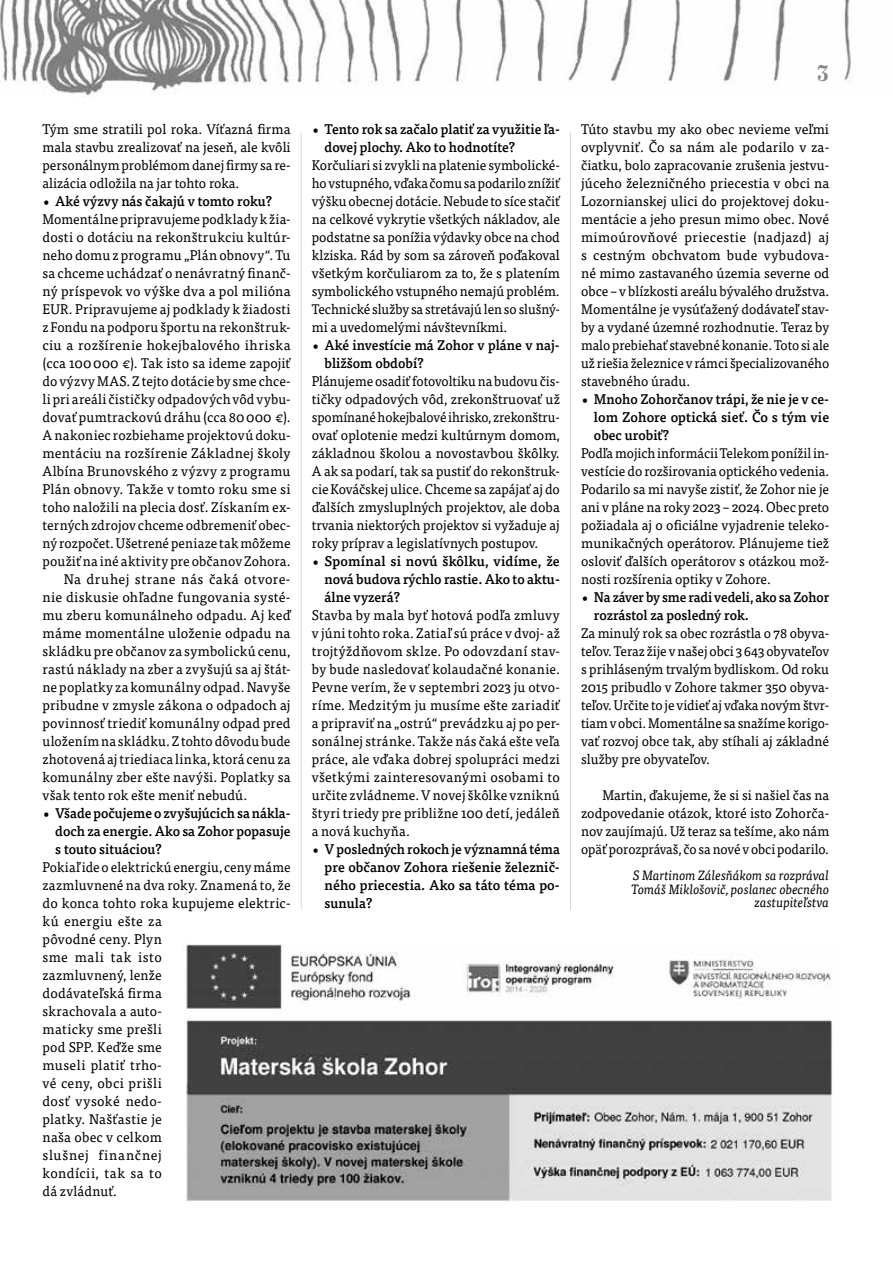
<style>
.page{position:relative;width:893px;height:1263px;background:#fff}
.page>*{position:absolute;margin:0;border:0;box-sizing:border-box;transform-origin:0 0}
.t1{font:700 semi-condensed 24px "Isabel";color:#878787}
.t2{font:13.95px/18px "Tisa Pro";letter-spacing:.01em;color:#000;text-align:justify;scale:.95 1}
.t3{font:13.95px/18px "Tisa Pro";letter-spacing:.01em;color:#000;text-align:justify;scale:.96 1}
.t4{font:13.95px/18px "Tisa Pro";letter-spacing:.01em;color:#000;text-align:justify}
.t5{font:13.95px/18px "Tisa Pro";letter-spacing:.01em;color:#000;scale:.93 1}
.t6{font:500 13.95px/18px "Tisa Pro";color:#000;text-align:justify;scale:.95 1}
.t7{font:13.95px/18px "Tisa Pro";letter-spacing:.01em;color:#000;text-align:justify;scale:.94 1}
.t8{font:13.95px "Tisa Pro";letter-spacing:.04em;color:#000}
.t9{font:italic 13.5px/13.5px "Tisa Pro";color:#000;text-align:right;scale:.94 1}
</style>
<div class="page">
<img style="left:0;top:0;width:853px;height:98px">
<hr style="left:301px;top:132px;width:1px;height:778px;background:#dadada">
<hr style="left:570px;top:132px;width:1px;height:778px;background:#dadada">
<img style="left:186px;top:944px;width:646px;height:258px">
<p class="t4" style="left:43px;top:119px;width:250px">Tým sme stratili pol roka. Víťazná firma mala stavbu zrealizovať na jeseň, ale kvôli personálnym problémom danej firmy sa re&shy;alizácia odložila na jar tohto roka.</p>
<p class="t6" style="left:43px;top:191px;width:243px">• Aké výzvy nás čakajú v tomto roku?</p>
<p class="t7" style="left:43px;top:209px;width:265px">Momentálne pripravujeme podklady k žia-</p>
<p class="t4" style="left:43px;top:227px;width:250px">dosti o dotáciu na rekonštrukciu kultúr-</p>
<p class="t3" style="left:43px;top:245px;width:260px">neho domu z programu „Plán obnovy“. Tu</p>
<p class="t3" style="left:43px;top:263px;width:260px">sa chceme uchádzať o nenávratný finanč-</p>
<p class="t4" style="left:43px;top:281px;width:250px">ný príspevok vo výške dva a pol milióna</p>
<p class="t3" style="left:43px;top:299px;width:260px">EUR. Pripravujeme aj podklady k žiadosti</p>
<p class="t2" style="left:43px;top:317px;width:263px">z Fondu na podporu športu na rekonštruk-</p>
<p class="t4" style="left:43px;top:335px;width:250px">ciu a rozšírenie hokejbalového ihriska</p>
<p class="t3" style="left:43px;top:353px;width:260px">(cca 100000 €). Tak isto sa ideme zapojiť</p>
<p class="t2" style="left:43px;top:371px;width:263px">do výzvy MAS. Z tejto dotácie by sme chce-</p>
<p class="t2" style="left:43px;top:389px;width:263px">li pri areáli čističky odpadových vôd vybu-</p>
<p class="t3" style="left:43px;top:407px;width:260px">dovať pumtrackovú dráhu (cca 80000 €).</p>
<p class="t3" style="left:43px;top:425px;width:260px">A nakoniec rozbiehame projektovú doku-</p>
<p class="t4" style="left:43px;top:443px;width:250px">mentáciu na rozšírenie Základnej školy</p>
<p class="t3" style="left:43px;top:461px;width:260px">Albína Brunovského z výzvy z programu</p>
<p class="t4" style="left:43px;top:479px;width:249px">Plán obnovy. Takže v tomto roku sme si</p>
<p class="t3" style="left:43px;top:497px;width:260px">toho naložili na plecia dosť. Získaním ex-</p>
<p class="t2" style="left:43px;top:515px;width:263px">terných zdrojov chceme odbremeniť obec-</p>
<p class="t7" style="left:43px;top:533px;width:265px">ný rozpočet. Ušetrené peniaze tak môžeme</p>
<p class="t2" style="left:43px;top:551px;width:263px">použiť na iné aktivity pre občanov Zohora.</p>
<p class="t8" style="left:64px;top:569px;width:228px">Na druhej strane nás čaká otvore-</p>
<p class="t4" style="left:43px;top:587px;width:250px">nie diskusie ohľadne fungovania systé-</p>
<p class="t4" style="left:43px;top:605px;width:250px">mu zberu komunálneho odpadu. Aj keď</p>
<p class="t4" style="left:43px;top:623px;width:250px">máme momentálne uloženie odpadu na</p>
<p class="t3" style="left:43px;top:641px;width:260px">skládku pre občanov za symbolickú cenu,</p>
<p class="t3" style="left:43px;top:659px;width:260px">rastú náklady na zber a zvyšujú sa aj štát-</p>
<p class="t3" style="left:43px;top:677px;width:260px">ne poplatky za komunálny odpad. Navyše</p>
<p class="t3" style="left:43px;top:695px;width:260px">pribudne v zmysle zákona o odpadoch aj</p>
<p class="t3" style="left:43px;top:713px;width:260px">povinnosť triediť komunálny odpad pred</p>
<p class="t7" style="left:43px;top:731px;width:265px">uložením na skládku. Z tohto dôvodu bude</p>
<p class="t2" style="left:43px;top:749px;width:263px">zhotovená aj triediaca linka, ktorá cenu za</p>
<p class="t3" style="left:43px;top:767px;width:260px">komunálny zber ešte navýši. Poplatky sa</p>
<p class="t3" style="left:43px;top:785px;width:215px">však tento rok ešte meniť nebudú.</p>
<p class="t6" style="left:55px;top:803px;width:249px;text-indent:-13px">• Všade počujeme o zvyšujúcich sa nákla&shy;doch za energie. Ako sa Zohor popasuje s touto situáciou?</p>
<p class="t5" style="left:43px;top:857px;width:268px">Pokiaľ ide o elektrickú energiu, ceny máme zazmluvnené na dva roky. Znamená to, že do konca tohto roka kupujeme elektric&shy;kú energiu ešte za<br>pôvodné ceny. Plyn<br>sme mali tak isto<br>zazmluvnený, lenže<br>dodávateľská firma<br>skrachovala a auto-<br>maticky sme prešli<br>pod SPP. Keďže sme<br>museli platiť trho-<br>vé ceny, obci prišli<br>dosť vysoké nedo-<br>platky. Našťastie je<br>naša obec v celkom<br>slušnej finančnej<br>kondícii, tak sa to<br>dá zvládnuť.</p>
<p class="t6" style="left:325px;top:119px;width:249px;text-indent:-13px">• Tento rok sa začalo platiť za využitie ľa&shy;dovej plochy. Ako to hodnotíte?</p>
<p class="t2" style="left:312px;top:155px;width:263px">Korčuliari si zvykli na platenie symbolické&shy;ho vstupného, vďaka čomu sa podarilo znížiť výšku obecnej dotácie. Nebude to síce stačiť na celkové vykrytie všetkých nákladov, ale podstatne sa ponížia výdavky obce na chod klziska. Rád by som sa zároveň poďakoval všetkým korčuliarom za to, že s platením symbolického vstupného nemajú problém.<br>Technické služby sa stretávajú len so slušný&shy;mi a uvedomelými návštevníkmi.</p>
<p class="t6" style="left:325px;top:335px;width:249px;text-indent:-13px">• Aké investície má Zohor v pláne v naj&shy;bližšom období?</p>
<p class="t5" style="left:312px;top:371px;width:268px;text-align:justify">Plánujeme osadiť fotovoltiku na budovu čis&shy;tičky odpadových vôd, zrekonštruovať už spomínané hokejbalové ihrisko, zrekonštru&shy;ovať oplotenie medzi kultúrnym domom, základnou školou a novostavbou škôlky.<br>A ak sa podarí, tak sa pustiť do rekonštruk&shy;cie Kováčskej ulice. Chceme sa zapájať aj do ďalších zmysluplných projektov, ale doba trvania niektorých projektov si vyžaduje aj roky príprav a legislatívnych postupov.</p>
<p class="t6" style="left:325px;top:551px;width:249px;text-indent:-13px">• Spomínal si novú škôlku, vidíme, že nová budova rýchlo rastie. Ako to aktu&shy;álne vyzerá?</p>
<p class="t3" style="left:312px;top:605px;width:260px">Stavba by mala byť hotová podľa zmluvy v júni tohto roka. Zatiaľ sú práce v dvoj- až trojtýždňovom sklze. Po odovzdaní stav&shy;by bude nasledovať kolaudačné konanie.<br>Pevne verím, že v septembri 2023 ju otvo&shy;ríme. Medzitým ju musíme ešte zariadiť a pripraviť na „ostrú“ prevádzku aj po per&shy;sonálnej stránke. Takže nás čaká ešte veľa práce, ale vďaka dobrej spolupráci medzi všetkými zainteresovanými osobami to určite zvládneme. V novej škôlke vzniknú štyri triedy pre približne 100 detí, jedáleň a nová kuchyňa.</p>
<p class="t6" style="left:325px;top:839px;width:249px;text-indent:-13px">• V posledných rokoch je významná téma pre občanov Zohora riešenie železnič&shy;ného priecestia. Ako sa táto téma po&shy;sunula?</p>
<h1 class="t1" style="left:817px;top:59px;width:14px">3</h1>
<p class="t4" style="left:581px;top:119px;width:250px">Túto stavbu my ako obec nevieme veľmi ovplyvniť. Čo sa nám ale podarilo v za&shy;čiatku, bolo zapracovanie zrušenia jestvu&shy;júceho železničného priecestia v obci na Lozornianskej ulici do projektovej doku&shy;mentácie a jeho presun mimo obec. Nové mimoúrovňové priecestie (nadjazd) aj s cestným obchvatom bude vybudova&shy;né mimo zastavaného územia severne od obce – v blízkosti areálu bývalého družstva.<br>Momentálne je vysúťažený dodávateľ stav&shy;by a vydané územné rozhodnutie. Teraz by malo prebiehať stavebné konanie. Toto si ale už riešia železnice v rámci špecializovaného stavebného úradu.</p>
<p class="t6" style="left:594px;top:389px;width:249px;text-indent:-13px">• Mnoho Zohorčanov trápi, že nie je v ce&shy;lom Zohore optická sieť. Čo s tým vie obec urobiť?</p>
<p class="t7" style="left:581px;top:443px;width:265px">Podľa mojich informácii Telekom ponížil in&shy;vestície do rozširovania optického vedenia.<br>Podarilo sa mi navyše zistiť, že Zohor nie je ani v pláne na roky 2023 – 2024. Obec preto požiadala aj o oficiálne vyjadrenie teleko&shy;munikačných operátorov. Plánujeme tiež osloviť ďalších operátorov s otázkou mož&shy;nosti rozšírenia optiky v Zohore.</p>
<p class="t6" style="left:594px;top:587px;width:249px;text-indent:-13px">• Na záver by sme radi vedeli, ako sa Zohor rozrástol za posledný rok.</p>
<p class="t2" style="left:581px;top:623px;width:263px">Za minulý rok sa obec rozrástla o 78 obyva&shy;teľov. Teraz žije v našej obci 3643 obyvateľov s prihláseným trvalým bydliskom. Od roku 2015 pribudlo v Zohore takmer 350 obyva&shy;teľov. Určite to je vidieť aj vďaka novým štvr&shy;tiam v obci. Momentálne sa snažíme korigo&shy;vať rozvoj obce tak, aby stíhali aj základné služby pre obyvateľov.</p>
<p class="t2" style="left:581px;top:785px;width:263px;text-indent:21px">Martin, ďakujeme, že si si našiel čas na zodpovedanie otázok, ktoré isto Zohorča&shy;nov zaujímajú. Už teraz sa tešíme, ako nám opäť porozprávaš, čo sa nové v obci podarilo.</p>
<p class="t9" style="left:632px;top:868px;width:212px">S Martinom Zálesňákom sa rozprával<br>Tomáš Miklošovič, poslanec obecného zastupiteľstva</p>
</div>
